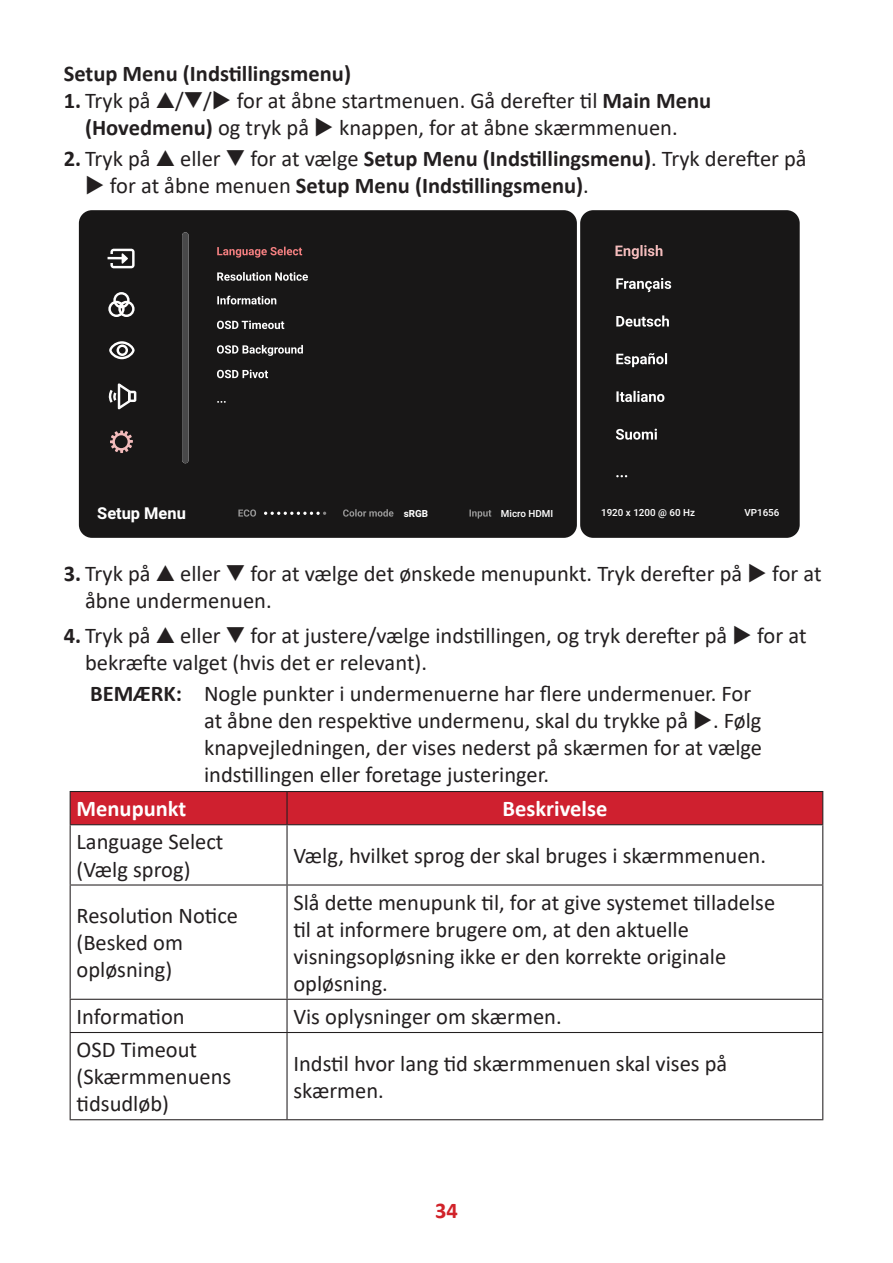
<style>
.page{position:relative;width:893px;height:1263px;background:#fff}
.page>*{position:absolute;margin:0;border:0;box-sizing:border-box;transform-origin:0 0}
.t1{font:22.5px/27px "Calibri";color:#231f20}
.t2{font:700 22.5px "Calibri";color:#231f20}
.t3{font:700 22.5px "Calibri";color:#fff}
.t4{font:700 22.5px "Calibri";color:#d1232a}
.t5{font:700 16.35px "Heebo";color:#fff}
.t6{font:500 9.9px "Heebo";color:#fff}
.t7{font:700 9.9px "Heebo";color:#fff}
.s1{font-weight:700}
.s2{font-family:"Segoe UI";font-weight:700}
.s3{font-weight:400}
</style>
<div class="page">
<div style="left:79px;top:210px;width:498px;height:328px;background:#181717"></div>
<div style="left:580px;top:210px;width:220px;height:328px;background:#181717;border-radius:13px"></div>
<svg style="left:217px;top:247px;width:85px;height:11px"></svg>
<svg style="left:217px;top:272px;width:91px;height:9px"></svg>
<svg style="left:217px;top:296px;width:59px;height:8px"></svg>
<svg style="left:217px;top:320px;width:67px;height:9px"></svg>
<svg style="left:217px;top:345px;width:86px;height:11px"></svg>
<svg style="left:217px;top:370px;width:51px;height:8px"></svg>
<svg style="left:217px;top:401px;width:9px;height:2px"></svg>
<svg style="left:469px;top:509px;width:22px;height:9px"></svg>
<svg style="left:343px;top:509px;width:50px;height:8px"></svg>
<svg style="left:238px;top:509px;width:18px;height:8px"></svg>
<svg style="left:264px;top:512px;width:62px;height:3px"></svg>
<svg style="left:182px;top:232px;width:7px;height:231px;background:#4e4e4f"></svg>
<svg style="left:108px;top:249px;width:27px;height:19px"></svg>
<svg style="left:108px;top:292px;width:27px;height:25px"></svg>
<svg style="left:107px;top:383px;width:29px;height:26px"></svg>
<svg style="left:110px;top:430px;width:23px;height:23px"></svg>
<svg style="left:109px;top:341px;width:26px;height:18px"></svg>
<svg style="left:616px;top:278px;width:55px;height:14px"></svg>
<svg style="left:616px;top:315px;width:53px;height:12px"></svg>
<svg style="left:616px;top:353px;width:51px;height:14px"></svg>
<svg style="left:616px;top:391px;width:48px;height:11px"></svg>
<svg style="left:616px;top:429px;width:41px;height:11px"></svg>
<svg style="left:616px;top:475px;width:11px;height:2px"></svg>
<svg style="left:615px;top:245px;width:47px;height:14px"></svg>
<div style="left:71px;top:792px;width:751px;height:32px;background:#cf202f"></div>
<hr style="left:287px;top:791px;width:536px;height:1px;background:#231f20">
<hr style="left:822px;top:792px;width:1px;height:32px;background:#231f20">
<hr style="left:70px;top:824px;width:217px;height:1px;background:#231f20">
<hr style="left:287px;top:824px;width:536px;height:1px;background:#231f20">
<hr style="left:822px;top:825px;width:1px;height:59px;background:#231f20">
<hr style="left:70px;top:884px;width:217px;height:1px;background:#231f20">
<hr style="left:287px;top:884px;width:536px;height:1px;background:#231f20">
<hr style="left:822px;top:885px;width:1px;height:114px;background:#231f20">
<hr style="left:70px;top:999px;width:217px;height:1px;background:#231f20">
<hr style="left:287px;top:999px;width:536px;height:1px;background:#231f20">
<hr style="left:822px;top:1000px;width:1px;height:32px;background:#231f20">
<hr style="left:70px;top:1032px;width:217px;height:1px;background:#231f20">
<hr style="left:287px;top:1032px;width:536px;height:1px;background:#231f20">
<hr style="left:822px;top:1033px;width:1px;height:86px;background:#231f20">
<hr style="left:70px;top:1119px;width:217px;height:1px;background:#231f20">
<hr style="left:287px;top:1119px;width:536px;height:1px;background:#231f20">
<hr style="left:70px;top:791px;width:217px;height:1px;background:#231f20">
<hr style="left:70px;top:792px;width:1px;height:32px;background:#231f20">
<hr style="left:286px;top:792px;width:2px;height:32px;background:#231f20">
<hr style="left:70px;top:825px;width:1px;height:59px;background:#231f20">
<hr style="left:286px;top:825px;width:2px;height:59px;background:#231f20">
<hr style="left:70px;top:885px;width:1px;height:114px;background:#231f20">
<hr style="left:286px;top:885px;width:2px;height:114px;background:#231f20">
<hr style="left:70px;top:1000px;width:1px;height:32px;background:#231f20">
<hr style="left:286px;top:1000px;width:2px;height:32px;background:#231f20">
<hr style="left:70px;top:1033px;width:1px;height:86px;background:#231f20">
<hr style="left:286px;top:1033px;width:2px;height:86px;background:#231f20">
<p class="t2" style="left:64px;top:57px;width:289px">Setup Menu (Indstillingsmenu)</p>
<p class="t1" style="left:64px;top:86px;width:649px;text-align:center"><span class="s1">1.</span> Tryk på <span class="s2">▲</span>/<span class="s2">▼</span>/◆ for at åbne startmenuen. Gå derefter til <span class="s1">Main Menu (Hovedmenu)</span> og tryk på ◆ knappen, for at åbne skærmmenuen.</p>
<p class="t1" style="left:64px;top:144px;width:744px"><span class="s1">2.</span> Tryk på <span class="s2">▲</span> eller <span class="s2">▼</span> for at vælge <span class="s1">Setup Menu (Indstillingsmenu)</span>. Tryk derefter på</p>
<p class="t2" style="left:85px;top:170px;width:505px">◆ <span class="s3">for at åbne menuen</span> Setup Menu (Indstillingsmenu)<span class="s3">.</span></p>
<p class="t5" style="left:97px;top:502px;width:90px">Setup Menu</p>
<p class="t7" style="left:404px;top:506px;width:26px">sRGB</p>
<p class="t6" style="left:501px;top:506px;width:54px">Micro HDMI</p>
<p class="t6" style="left:601px;top:506px;width:95px">1920 x 1200 @ 60 Hz</p>
<p class="t6" style="left:744px;top:506px;width:37px">VP1656</p>
<p class="t1" style="left:85px;top:559px;width:738px;text-indent:-21px"><span class="s1">3.</span> Tryk på <span class="s2">▲</span> eller <span class="s2">▼</span> for at vælge det ønskede menupunkt. Tryk derefter på ◆ for at åbne undermenuen.</p>
<p class="t1" style="left:85px;top:622px;width:723px;text-indent:-21px"><span class="s1">4.</span> Tryk på <span class="s2">▲</span> eller <span class="s2">▼</span> for at justere/vælge indstillingen, og tryk derefter på ◆ for at bekræfte valget (hvis det er relevant).</p>
<p class="t1" style="left:204px;top:680px;width:560px;text-indent:-114px"><span class="s1">BEMÆRK:</span> Nogle punkter i undermenuerne har flere undermenuer. For at åbne den respektive undermenu, skal du trykke på ◆. Følg knapvejledningen, der vises nederst på skærmen for at vælge indstillingen eller foretage justeringer.</p>
<p class="t3" style="left:77px;top:793px;width:111px">Menupunkt</p>
<p class="t3" style="left:502px;top:793px;width:106px">Beskrivelse</p>
<p class="t1" style="left:77px;top:828px;width:148px">Language Select (Vælg sprog)</p>
<p class="t1" style="left:293px;top:841px;width:474px">Vælg, hvilket sprog der skal bruges i skærmmenuen.</p>
<p class="t1" style="left:77px;top:902px;width:163px">Resolution Notice (Besked om opløsning)</p>
<p class="t1" style="left:293px;top:888px;width:483px">Slå dette menupunk til, for at give systemet tilladelse til at informere brugere om, at den aktuelle visningsopløsning ikke er den korrekte originale opløsning.</p>
<p class="t1" style="left:77px;top:1002px;width:110px">Information</p>
<p class="t1" style="left:293px;top:1002px;width:270px">Vis oplysninger om skærmen.</p>
<p class="t1" style="left:77px;top:1036px;width:156px">OSD Timeout (Skærmmenuens tidsudløb)</p>
<p class="t1" style="left:293px;top:1049px;width:435px">Indstil hvor lang tid skærmmenuen skal vises på skærmen.</p>
<p class="t4" style="left:435px;top:1194px;width:24px">34</p>
</div>
